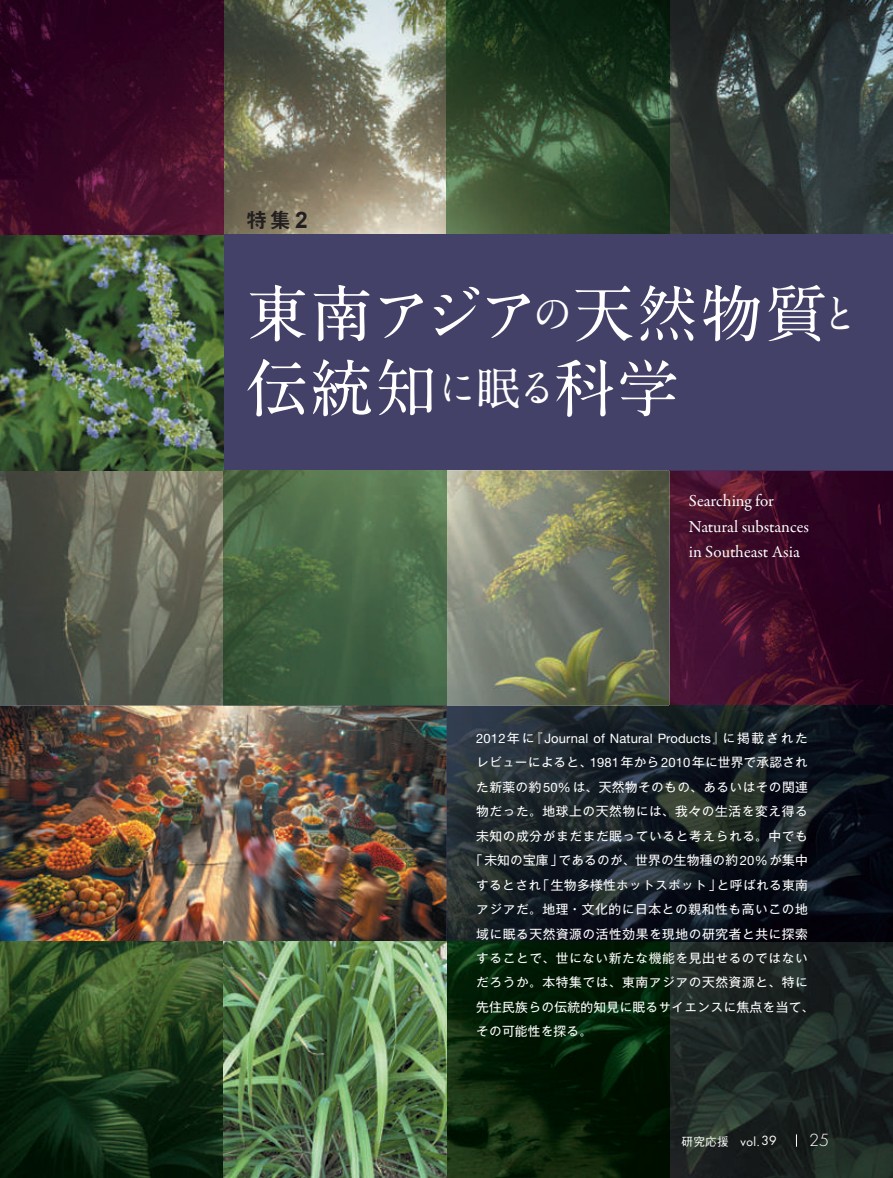
<style>
.page{position:relative;width:893px;height:1178px;background:#fff}
.page>*{position:absolute;margin:0;border:0;box-sizing:border-box;transform-origin:0 0}
.t1{font:62.1px/74.8px "PA1 Mincho Std N";letter-spacing:.03em;color:#fff}
.t2{font:21.3px "Midashi Go Pro MB31";color:#231f20}
.t3{font:300 18.3px "Futura PT";color:#fff}
.t4{font:16.95px/25.5px "Garamond Premr Pro";color:#fff}
.t5{font:13.05px "Helvetica Neue LT Std";letter-spacing:.01em;color:#fff}
.t6{font:12.75px/24.5px "Got MB101 Std Reg KS";letter-spacing:.045em;color:#fff}
.t7{font:12.75px "Gothic MB101 Pro";letter-spacing:.04em;color:#fff}
.t8{font:12.75px "Gothic MB101 Pro";letter-spacing:.02em;color:#fff}
.t9{font:12.75px "Got MB101 Std Reg KS";letter-spacing:.02em;color:#fff}
.t10{font:11.7px "Futura";color:#fff}
.t11{font:500 11.7px "Gothic BBB Pro";color:#fff}
.s1{font-family:"Arial";font-weight:700;font-size:22.8px}
.s2{font-size:40.5px}
.s3{font-size:45.3px}
.s4{font-family:"Got MB101 Std Reg KS";font-size:12.75px}
.s5{font-family:"Gothic MB101 Pro";font-size:12.75px}
.s6{font-family:"Gothic MB101 Pro"}
.s7{font-family:"Helvetica Neue LT Std";font-size:13.05px}
.s8{font-family:"Got MB101 Std Reg KS"}
.s9{font-size:12.3px}
</style>
<div class="page">
<img style="left:0;top:0;width:893px;height:1178px">
<div style="left:223px;top:234px;width:223px;height:236px;background:#444168"></div>
<img style="left:446px;top:0;width:224px;height:234px">
<img style="left:223px;top:470px;width:223px;height:236px">
<img style="left:0;top:706px;width:670px;height:472px">
<div style="left:670px;top:234px;width:223px;height:236px;background:#444168"></div>
<div style="left:446px;top:234px;width:236px;height:236px;background:#444168"></div>
<img style="left:670px;top:470px;width:223px;height:471px">
<img style="left:0;top:0;width:223px;height:470px">
<img style="left:0;top:706px;width:446px;height:235px">
<img style="left:223px;top:941px;width:223px;height:237px">
<svg style="left:796px;top:1134px;width:1px;height:13px"></svg>
<h2 class="t2" style="left:246px;top:203px;width:63px">特集<span class="s1">2</span></h2>
<h1 class="t1" style="left:246px;top:275px;width:615px">東南アジア<span class="s2">の</span>天然物質<span class="s2">と</span>伝統知<span class="s2">に</span><span class="s3">眠</span><span class="s2">る</span>科学</h1>
<h3 class="t4" style="left:689px;top:488px;width:122px">Searching for<br>Natural substances in Southeast Asia</h3>
<p class="t5" style="left:530px;top:730px;width:197px"><span class="s4">『</span>Journal of Natural Products<span class="s4">』</span></p>
<p class="t5" style="left:476px;top:730px;width:60px">2012<span class="s5">年</span><span class="s4">に</span></p>
<p class="t6" style="left:722px;top:725px;width:87px">に<span class="s6">掲載</span>された</p>
<p class="t5" style="left:590px;top:755px;width:220px">1981<span class="s5">年</span><span class="s4">から</span>2010<span class="s5">年</span><span class="s4">に</span><span class="s5">世界</span><span class="s4">で</span><span class="s5">承認</span><span class="s4">され</span></p>
<p class="t6" style="left:476px;top:749px;width:333px">レビューによると、<br>た<span class="s6">新薬</span>の<span class="s6">約</span><span class="s7">50%</span>は、<span class="s6">天然物</span>そのもの、あるいはその<span class="s6">関連</span></p>
<p class="t7" style="left:476px;top:801px;width:333px">物<span class="s8">だった。</span>地球上<span class="s8">の</span>天然物<span class="s8">には、</span>我々<span class="s8">の</span>生活<span class="s8">を</span>変<span class="s8">え</span>得<span class="s8">る</span></p>
<p class="t6" style="left:476px;top:823px;width:333px;text-align:right"><span class="s6">未知</span>の<span class="s6">成分</span>がまだまだ<span class="s6">眠</span>っていると<span class="s6">考</span>えられる。<span class="s6">中</span>でもであるのが、<span class="s6">世界</span>の<span class="s6">生物種</span>の<span class="s6">約</span><span class="s7">20%</span>が<span class="s6">集中</span></p>
<p class="t7" style="left:470px;top:850px;width:95px"><span class="s8">「</span>未知<span class="s8">の</span>宝庫<span class="s8">」</span></p>
<p class="t9" style="left:536px;top:875px;width:186px">「<span class="s6">生物多様性</span>ホットスポット」</p>
<p class="t6" style="left:717px;top:871px;width:92px">と<span class="s6">呼</span>ばれる<span class="s6">東南</span></p>
<p class="t6" style="left:476px;top:871px;width:333px">するとされ<br>アジアだ。<span class="s6">地理</span>・<span class="s6">文化的</span>に<span class="s6">日本</span>との<span class="s6">親和性</span>も<span class="s6">高</span>いこの<span class="s6">地</span></p>
<p class="t7" style="left:476px;top:923px;width:333px">域<span class="s8">に</span>眠<span class="s8">る</span>天然資源<span class="s8">の</span>活性効果<span class="s8">を</span>現地<span class="s8">の</span>研究者<span class="s8">と</span>共<span class="s8">に</span>探索</p>
<p class="t6" style="left:476px;top:945px;width:333px">することで、<span class="s6">世</span>にない<span class="s6">新</span>たな<span class="s6">機能</span>を<span class="s6">見出</span>せるのではないだろうか。<span class="s6">本特集</span>では、<span class="s6">東南</span>アジアの<span class="s6">天然資源</span>と、<span class="s6">特</span>に</p>
<p class="t8" style="left:476px;top:996px;width:340px">先住民族<span class="s8">らの</span>伝統的知見<span class="s8">に</span>眠<span class="s8">るサイエンスに</span>焦点<span class="s8">を</span>当<span class="s8">て、</span></p>
<p class="t6" style="left:476px;top:1018px;width:117px">その<span class="s6">可能性</span>を<span class="s6">探</span>る。</p>
<p class="t11" style="left:682px;top:1132px;width:49px">研究応援</p>
<p class="t10" style="left:741px;top:1134px;width:38px">vol.<span class="s9">39</span></p>
<h3 class="t3" style="left:809px;top:1129px;width:22px">25</h3>
</div>
